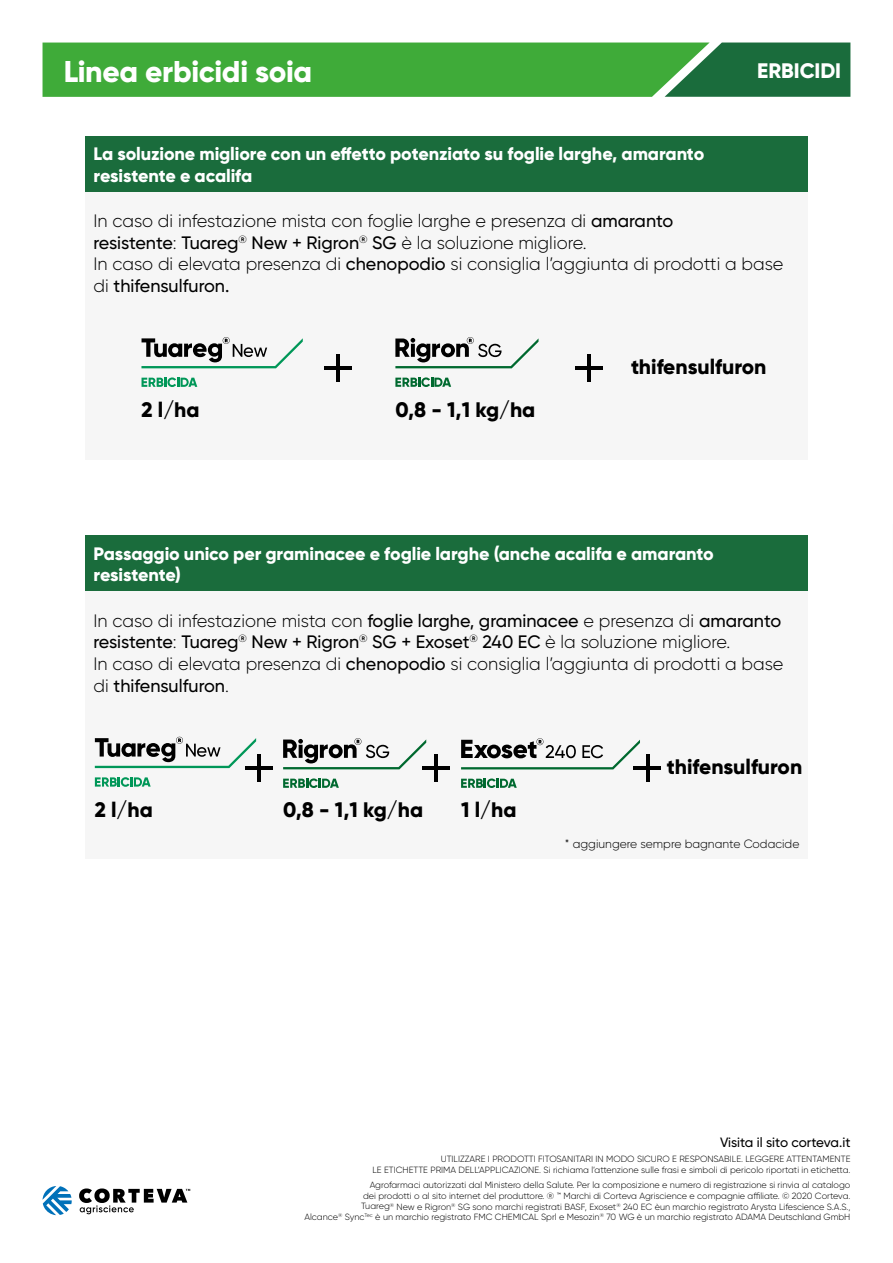
<style>
.page{position:relative;width:893px;height:1263px;background:#fff}
.page>*{position:absolute;margin:0;border:0;box-sizing:border-box;transform-origin:0 0}
.t1{font:800 30px "Gilroy";letter-spacing:-.01em;color:#fff}
.t2{font:800 21px "Gilroy";color:#000}
.t3{font:800 21px "Gilroy";color:#fff}
.t4{font:300 18px/21.6px "Gilroy";color:#000}
.t5{font:800 18px/21.6px "Gilroy";letter-spacing:-.005em;color:#fff}
.t6{font:500 13.5px "Gilroy";letter-spacing:-.005em;color:#000}
.t7{font:300 12px "Gilroy";color:#000}
.t8{font:300 9px/10.8px "Gilroy";color:#000;text-align:right}
.s1{font-weight:500}
</style>
<div class="page">
<svg style="left:43px;top:1186px;width:29px;height:29px"></svg>
<svg style="left:79px;top:1188px;width:111px;height:26px"></svg>
<div style="left:85px;top:175px;width:723px;height:284px;background:#f6f6f6"></div>
<div style="left:85px;top:136px;width:723px;height:55px;background:#1a6c3c"></div>
<svg style="left:43px;top:43px;width:807px;height:54px;background:#3ba03d"></svg>
<div style="left:85px;top:574px;width:723px;height:285px;background:#f6f6f6"></div>
<div style="left:85px;top:536px;width:723px;height:55px;background:#1a6c3c"></div>
<hr style="left:336px;top:354px;width:3px;height:28px;background:#000">
<hr style="left:324px;top:366px;width:27px;height:4px;background:#000">
<hr style="left:587px;top:354px;width:4px;height:28px;background:#000">
<hr style="left:575px;top:366px;width:28px;height:4px;background:#000">
<svg style="left:395px;top:377px;width:56px;height:10px"></svg>
<svg style="left:395px;top:337px;width:144px;height:31px"></svg>
<svg style="left:142px;top:377px;width:55px;height:10px"></svg>
<svg style="left:141px;top:337px;width:162px;height:31px"></svg>
<hr style="left:258px;top:754px;width:3px;height:27px;background:#000">
<hr style="left:245px;top:766px;width:28px;height:3px;background:#000">
<hr style="left:435px;top:754px;width:3px;height:27px;background:#000">
<hr style="left:422px;top:766px;width:28px;height:3px;background:#000">
<hr style="left:646px;top:754px;width:3px;height:27px;background:#000">
<hr style="left:634px;top:766px;width:27px;height:3px;background:#000">
<svg style="left:283px;top:778px;width:56px;height:10px"></svg>
<svg style="left:283px;top:738px;width:143px;height:31px"></svg>
<svg style="left:461px;top:778px;width:56px;height:10px"></svg>
<svg style="left:461px;top:738px;width:179px;height:31px"></svg>
<svg style="left:95px;top:777px;width:56px;height:10px"></svg>
<svg style="left:95px;top:737px;width:161px;height:31px"></svg>
<h1 class="t1" style="left:64px;top:52px;width:250px">Linea erbicidi soia</h1>
<h2 class="t3" style="left:757px;top:57px;width:86px">ERBICIDI</h2>
<h3 class="t5" style="left:94px;top:143px;width:612px">La soluzione migliore con un effetto potenziato su foglie larghe, amaranto resistente e acalifa</h3>
<h3 class="t4" style="left:94px;top:210px;width:691px">In caso di infestazione mista con foglie larghe e presenza di <span class="s1">amaranto<br>resistente</span>: <span class="s1">Tuareg</span><sup>®</sup> <span class="s1">New + Rigron</span><sup>®</sup> <span class="s1">SG</span> è la soluzione migliore.<br>In caso di elevata presenza di <span class="s1">chenopodio</span> si consiglia l’aggiunta di prodotti a base di <span class="s1">thifensulfuron.</span></h3>
<h2 class="t2" style="left:141px;top:396px;width:60px">2 l/ha</h2>
<h2 class="t2" style="left:395px;top:396px;width:141px">0,8 - 1,1 kg/ha</h2>
<h2 class="t2" style="left:631px;top:353px;width:137px">thifensulfuron</h2>
<h3 class="t5" style="left:94px;top:543px;width:622px">Passaggio unico per graminacee e foglie larghe (anche acalifa e amaranto resistente)</h3>
<p class="t4" style="left:94px;top:609px;width:691px">In caso di infestazione mista con <span class="s1">foglie larghe, graminacee</span> e presenza di <span class="s1">amaranto resistente</span>: <span class="s1">Tuareg</span><sup>®</sup> <span class="s1">New + Rigron</span><sup>®</sup> <span class="s1">SG + Exoset</span><sup>®</sup> <span class="s1">240 EC</span> è la soluzione migliore.<br>In caso di elevata presenza di <span class="s1">chenopodio</span> si consiglia l’aggiunta di prodotti a base di <span class="s1">thifensulfuron</span>.</p>
<h2 class="t2" style="left:95px;top:796px;width:60px">2 l/ha</h2>
<h2 class="t2" style="left:283px;top:796px;width:141px">0,8 - 1,1 kg/ha</h2>
<h2 class="t2" style="left:461px;top:796px;width:57px">1 l/ha</h2>
<h2 class="t2" style="left:667px;top:753px;width:137px">thifensulfuron</h2>
<h3 class="t7" style="left:565px;top:836px;width:236px">* aggiungere sempre bagnante Codacide</h3>
<h3 class="t6" style="left:720px;top:1134px;width:132px">Visita il sito corteva.it</h3>
<p class="t8" style="left:372px;top:1153px;width:480px">UTILIZZARE I PRODOTTI FITOSANITARI IN MODO SICURO E RESPONSABILE. LEGGERE ATTENTAMENTE<br>LE ETICHETTE PRIMA DELL’APPLICAZIONE. Si richiama l’attenzione sulle frasi e simboli di pericolo riportati in etichetta.</p>
<p class="t8" style="left:304px;top:1179px;width:548px">Agrofarmaci autorizzati dal Ministero della Salute. Per la composizione e numero di registrazione si rinvia al catalogo<br>dei prodotti o al sito internet del produttore. ® ™ Marchi di Corteva Agriscience e compagnie affiliate. © 2020 Corteva.<br>Tuareg<sup>®</sup> New e Rigron<sup>®</sup> SG sono marchi registrati BASF, Exoset<sup>®</sup> 240 EC èun marchio registrato Arysta Lifescience S.A.S.,<br>Alcance<sup>®</sup> Sync<sup>Tec</sup> è un marchio registrato FMC CHEMICAL Sprl e Mesozin<sup>®</sup> 70 WG è un marchio registrato ADAMA Deutschland GmbH</p>
</div>
